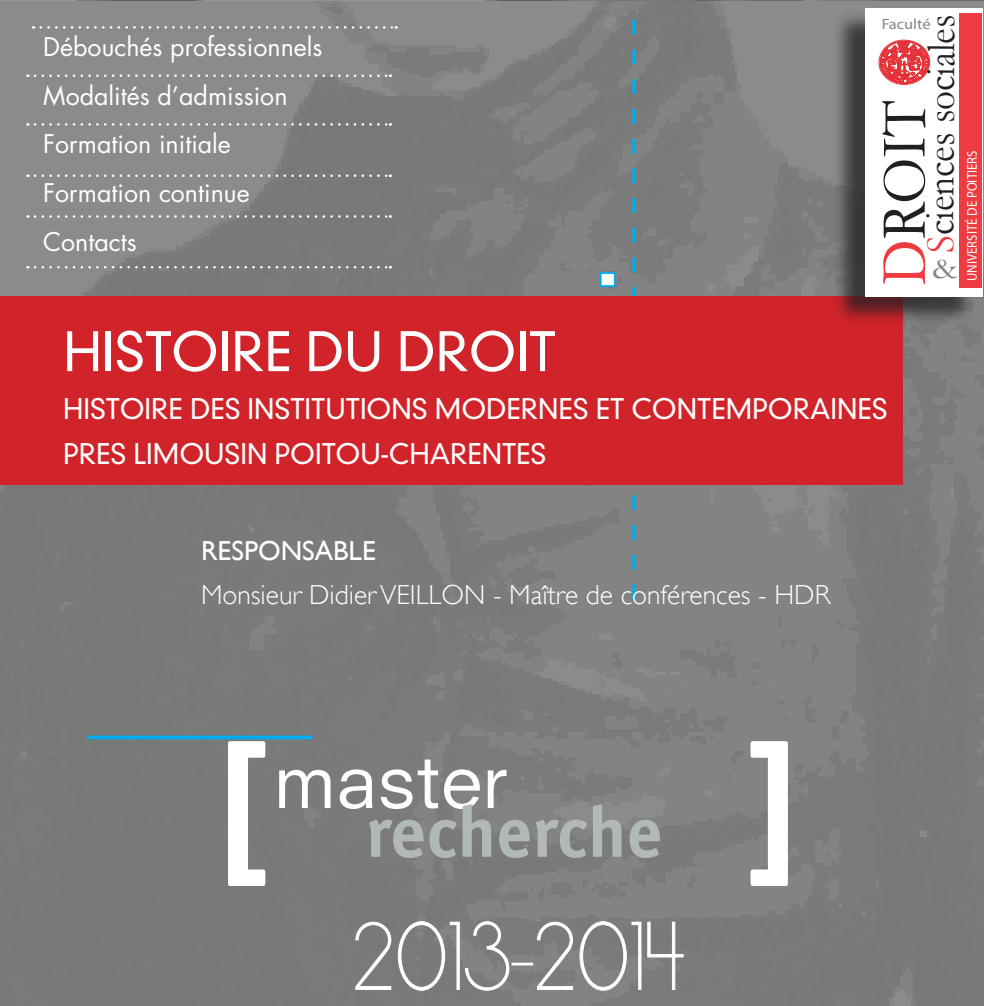
<style>
.page{position:relative;width:984px;height:1006px;background:#fff}
.page>*{position:absolute;margin:0;border:0;box-sizing:border-box;transform-origin:0 0}
.t1{font:700 157.5px "Officina Sans Std";color:#fff}
.t2{font:85px "Satellite";letter-spacing:-.04em;color:#fff}
.t3{font:75px "Neuzeit SLT Std";color:#fff}
.t4{font:700 72.5px "Officina Sans Std";color:#b0b8b8}
.t5{font:65px "Garamond";color:#231f20;scale:.91 1}
.t6{font:300 52.5px "DIN Neuzeit Grotesk Std";color:#fff}
.t7{font:40.75px "Garamond";letter-spacing:-.005em;color:#231f20;scale:.91 1}
.t8{font:30.75px "Garamond";color:rgb(35 31 32/.55);scale:1.1 1}
.t9{font:300 27.5px "DIN Neuzeit Grotesk Std";color:#fff}
.t10{font:300 27.5px "Gill Sans";color:#fff}
.t11{font:27.5px "Gill Sans";color:#fff}
.t12{font:25px/48.8px "Futura Std";color:#fff}
.t13{font:15px "Californian FB";color:rgb(35 31 32/.55);scale:1.1 1}
.t14{font:14.25px "Californian FB";color:#fff;scale:.91 1}
.s1{color:#ee3a41}
</style>
<div class="page">
<img style="left:0;top:1px;width:984px;height:1004px">
<svg style="left:632px;top:20px;width:4px;height:579px;background:#4295b3"></svg>
<div style="left:600px;top:272px;width:16px;height:15px;background:#fff;border:2px solid #00aeef"></div>
<div style="left:88px;top:735px;width:224px;height:4px;border:2px solid #00aeef"></div>
<div style="left:0;top:296px;width:53px;height:189px;background:#d1232a"></div>
<div style="left:53px;top:296px;width:850px;height:189px;background:#d1232a"></div>
<svg style="left:35px;top:74px;width:356px;height:3px"></svg>
<svg style="left:35px;top:215px;width:356px;height:3px"></svg>
<svg style="left:35px;top:174px;width:356px;height:3px"></svg>
<svg style="left:35px;top:123px;width:356px;height:3px"></svg>
<svg style="left:35px;top:266px;width:356px;height:2px"></svg>
<svg style="left:41px;top:26px;width:356px;height:3px"></svg>
<div style="left:832px;top:10px;width:145px;height:316px;background:#231f20;opacity:.75"></div>
<div style="left:865px;top:8px;width:118px;height:288px;background:#fff"></div>
<svg style="left:879px;top:40px;width:51px;height:45px"></svg>
<div style="left:880px;top:41px;width:48px;height:42px;border:1px solid #e53138;border-radius:50%"></div>
<div style="left:960px;top:13px;width:22px;height:274px;background:#ee3a41"></div>
<svg style="left:354px;top:920px;width:156px;height:71px;background:#888"></svg>
<div style="left:512px;top:962px;width:21px;height:2px;border:1px solid #fff"></div>
<svg style="left:536px;top:920px;width:148px;height:71px;background:#8b8b8b"></svg>
<svg style="left:0;top:0;width:984px;height:1px"></svg>
<p class="t12" style="left:43px;top:22px;width:281px">Débouchés professionnels<br>Modalités d’admission<br>Formation initiale</p>
<p class="t12" style="left:43px;top:169px;width:208px">Formation continue</p>
<p class="t12" style="left:43px;top:217px;width:95px">Contacts</p>
<h3 class="t7" style="left:916px;top:253px;width:263px;rotate:-90deg"><span class="s1">S</span>ciences sociales</h3>
<p class="t13" style="left:881px;top:15px;width:46px">Faculté</p>
<h3 class="t5" style="left:865px;top:285px;width:204px;rotate:-90deg"><span class="s1">D</span>ROIT</h3>
<p class="t8" style="left:932px;top:250px;width:24px">&amp;</p>
<p class="t14" style="left:963px;top:281px;width:145px;rotate:-90deg">UNIVERSITÉ DE POITIERS</p>
<p class="t6" style="left:63px;top:320px;width:494px">HISTOIRE DU DROIT</p>
<p class="t9" style="left:63px;top:392px;width:826px">HISTOIRE DES INSTITUTIONS MODERNES ET CONTEMPORAINES</p>
<p class="t9" style="left:63px;top:437px;width:485px">PRES LIMOUSIN POITOU-CHARENTES</p>
<p class="t11" style="left:201px;top:533px;width:176px">RESPONSABLE</p>
<p class="t10" style="left:201px;top:578px;width:631px">Monsieur Didier VEILLON - Maître de conférences - HDR</p>
<p class="t1" style="left:208px;top:702px;width:69px">[</p>
<p class="t1" style="left:741px;top:702px;width:69px">]</p>
<p class="t3" style="left:274px;top:734px;width:235px">master</p>
<p class="t4" style="left:366px;top:786px;width:298px">recherche</p>
<p class="t2" style="left:352px;top:900px;width:339px">2013-2014</p>
</div>
